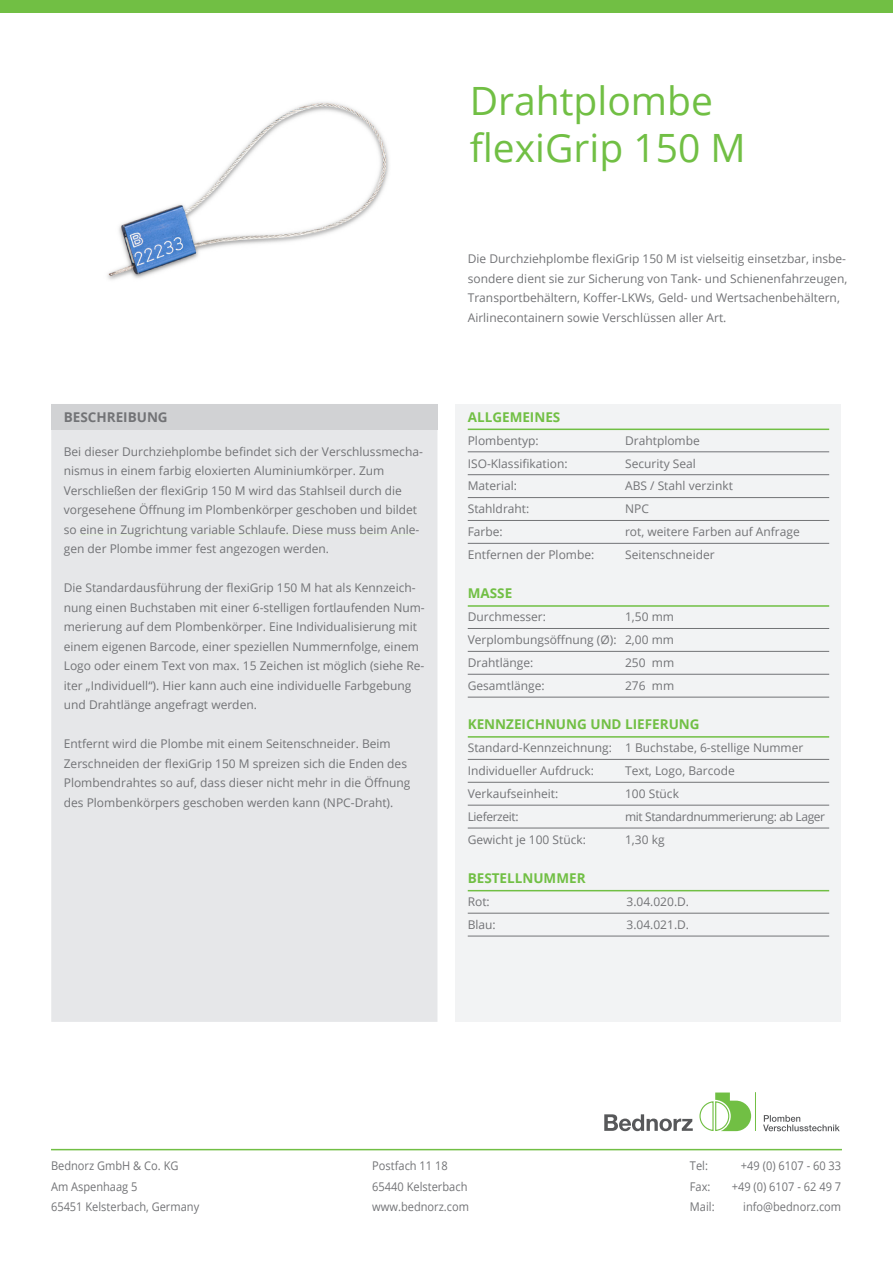
<style>
.page{position:relative;width:893px;height:1263px;background:#fff}
.page>*{position:absolute;margin:0;border:0;box-sizing:border-box;transform-origin:0 0}
.Heading{font:39px "Open Sans";color:#71bf44}
.Table_heading{font:700 13.5px "Open Sans";color:#71bf44}
.t1{font:700 13.5px "Open Sans";color:#727376}
.t2{font:12px/19.5px "Open Sans";color:#727376}
.t3{font:12px "Open Sans";color:#727376;scale:.92 1}
.t4{font:12px "Open Sans";letter-spacing:-.03em;color:#727376}
</style>
<div class="page">
<div style="left:0;top:0;width:893px;height:13px;background:#71bf44"></div>
<hr style="left:51px;top:1149px;width:791px;height:1px;background:#71bf44">
<img style="left:107px;top:102px;width:282px;height:178px">
<div style="left:455px;top:404px;width:386px;height:618px;background:#f2f3f4"></div>
<div style="left:51px;top:404px;width:386px;height:618px;background:#e6e7e9"></div>
<div style="left:51px;top:404px;width:386px;height:26px;background:#d1d2d4"></div>
<hr style="left:79px;top:534px;width:336px;height:1px;background:#dfeed4">
<hr style="left:468px;top:429px;width:361px;height:1px;background:#71bf44">
<hr style="left:468px;top:451px;width:361px;height:1px;background:#727376">
<hr style="left:468px;top:474px;width:361px;height:1px;background:#727376">
<hr style="left:468px;top:497px;width:361px;height:1px;background:#727376">
<hr style="left:468px;top:520px;width:361px;height:1px;background:#727376">
<hr style="left:468px;top:543px;width:361px;height:1px;background:#727376">
<hr style="left:468px;top:605px;width:361px;height:2px;background:#71bf44">
<hr style="left:468px;top:628px;width:361px;height:1px;background:#727376">
<hr style="left:468px;top:651px;width:361px;height:1px;background:#727376">
<hr style="left:468px;top:674px;width:361px;height:1px;background:#727376">
<hr style="left:468px;top:697px;width:361px;height:1px;background:#727376">
<hr style="left:468px;top:736px;width:361px;height:2px;background:#71bf44">
<hr style="left:468px;top:759px;width:361px;height:1px;background:#727376">
<hr style="left:468px;top:782px;width:361px;height:1px;background:#727376">
<hr style="left:468px;top:805px;width:361px;height:1px;background:#727376">
<hr style="left:468px;top:828px;width:361px;height:1px;background:#727376">
<hr style="left:468px;top:890px;width:361px;height:1px;background:#71bf44">
<hr style="left:468px;top:913px;width:361px;height:1px;background:#727376">
<hr style="left:468px;top:936px;width:361px;height:1px;background:#727376">
<svg style="left:604px;top:1114px;width:89px;height:17px"></svg>
<svg style="left:763px;top:1115px;width:77px;height:16px"></svg>
<hr style="left:755px;top:1092px;width:1px;height:39px;background:#71bf44">
<svg style="left:699px;top:1092px;width:52px;height:40px"></svg>
<p class="Heading" style="left:470px;top:74px;width:245px">Drahtplombe</p>
<p class="Heading" style="left:470px;top:121px;width:277px">flexiGrip 150 M</p>
<p class="t1" style="left:64px;top:407px;width:105px">BESCHREIBUNG</p>
<p class="t2" style="left:64px;top:441px;width:361px">Bei dieser Durchziehplombe befindet sich der Verschlussmecha&shy;nismus in einem farbig eloxierten Aluminiumkörper. Zum Verschließen der flexiGrip 150 M wird das Stahlseil durch die vorgesehene Öffnung im Plombenkörper geschoben und bildet so eine in Zugrichtung variable Schlaufe. Diese muss beim Anle&shy;gen der Plombe immer fest angezogen werden.</p>
<p class="t2" style="left:64px;top:578px;width:362px">Die Standardausführung der flexiGrip 150 M hat als Kennzeich&shy;nung einen Buchstaben mit einer 6-stelligen fortlaufenden Num&shy;merierung auf dem Plombenkörper. Eine Individualisierung mit einem eigenen Barcode, einer speziellen Nummernfolge, einem Logo oder einem Text von max. 15 Zeichen ist möglich (siehe Re&shy;iter „Individuell“). Hier kann auch eine individuelle Farbgebung und Drahtlänge angefragt werden.</p>
<p class="t2" style="left:64px;top:734px;width:348px">Entfernt wird die Plombe mit einem Seitenschneider. Beim Zerschneiden der flexiGrip 150 M spreizen sich die Enden des Plombendrahtes so auf, dass dieser nicht mehr in die Öffnung des Plombenkörpers geschoben werden kann (NPC-Draht).</p>
<p class="t2" style="left:468px;top:249px;width:381px">Die Durchziehplombe flexiGrip 150 M ist vielseitig einsetzbar, insbe&shy;sondere dient sie zur Sicherung von Tank- und Schienenfahrzeugen, Transportbehältern, Koffer-LKWs, Geld- und Wertsachenbehältern, Airlinecontainern sowie Verschlüssen aller Art.</p>
<p class="Table_heading" style="left:468px;top:407px;width:94px">ALLGEMEINES</p>
<p class="t2" style="left:468px;top:430px;width:72px">Plombentyp:</p>
<p class="t2" style="left:625px;top:430px;width:76px">Drahtplombe</p>
<p class="t2" style="left:468px;top:453px;width:101px">ISO-Klassifikation:</p>
<p class="t2" style="left:625px;top:453px;width:72px">Security Seal</p>
<p class="t2" style="left:468px;top:476px;width:51px">Material:</p>
<p class="t2" style="left:625px;top:476px;width:109px">ABS / Stahl verzinkt</p>
<p class="t2" style="left:468px;top:499px;width:63px">Stahldraht:</p>
<p class="t2" style="left:625px;top:499px;width:25px">NPC</p>
<p class="t2" style="left:468px;top:522px;width:37px">Farbe:</p>
<p class="t2" style="left:625px;top:522px;width:176px">rot, weitere Farben auf Anfrage</p>
<p class="t2" style="left:468px;top:545px;width:128px">Entfernen der Plombe:</p>
<p class="t2" style="left:625px;top:545px;width:91px">Seitenschneider</p>
<p class="Table_heading" style="left:468px;top:584px;width:46px">MASSE</p>
<p class="t2" style="left:468px;top:607px;width:80px">Durchmesser:</p>
<p class="t2" style="left:625px;top:607px;width:50px">1,50 mm</p>
<p class="t2" style="left:468px;top:630px;width:208px">Verplombungsöffnung (Ø): 2,00 mm</p>
<p class="t2" style="left:468px;top:653px;width:67px">Drahtlänge:</p>
<p class="t2" style="left:625px;top:653px;width:51px">250 mm</p>
<p class="t2" style="left:468px;top:675px;width:78px">Gesamtlänge:</p>
<p class="t2" style="left:625px;top:675px;width:51px">276 mm</p>
<p class="Table_heading" style="left:468px;top:715px;width:233px">KENNZEICHNUNG UND LIEFERUNG</p>
<p class="t2" style="left:468px;top:738px;width:337px">Standard-Kennzeichnung: 1 Buchstabe, 6-stellige Nummer</p>
<p class="t2" style="left:468px;top:761px;width:128px">Individueller Aufdruck:</p>
<p class="t2" style="left:625px;top:761px;width:111px">Text, Logo, Barcode</p>
<p class="t2" style="left:468px;top:783px;width:92px">Verkaufseinheit:</p>
<p class="t2" style="left:625px;top:783px;width:55px">100 Stück</p>
<p class="t4" style="left:468px;top:808px;width:52px">Lieferzeit:</p>
<p class="t4" style="left:625px;top:808px;width:202px">mit Standardnummerierung: ab Lager</p>
<p class="t2" style="left:468px;top:829px;width:120px">Gewicht je 100 Stück:</p>
<p class="t2" style="left:625px;top:829px;width:41px">1,30 kg</p>
<p class="Table_heading" style="left:468px;top:869px;width:119px">BESTELLNUMMER</p>
<p class="t2" style="left:468px;top:891px;width:24px">Rot:</p>
<p class="t2" style="left:626px;top:891px;width:64px">3.04.020.D.</p>
<p class="t2" style="left:468px;top:914px;width:30px">Blau:</p>
<p class="t2" style="left:626px;top:914px;width:64px">3.04.021.D.</p>
<p class="t3" style="left:51px;top:1158px;width:140px">Bednorz GmbH &amp; Co. KG</p>
<p class="t3" style="left:51px;top:1178px;width:96px">Am Aspenhaag 5</p>
<p class="t3" style="left:51px;top:1199px;width:163px">65451 Kelsterbach, Germany</p>
<p class="t3" style="left:372px;top:1158px;width:84px">Postfach 11 18</p>
<p class="t3" style="left:372px;top:1178px;width:105px">65440 Kelsterbach</p>
<p class="t3" style="left:372px;top:1199px;width:107px">www.bednorz.com</p>
<p class="t3" style="left:690px;top:1158px;width:21px">Tel:</p>
<p class="t3" style="left:741px;top:1158px;width:111px">+49 (0) 6107 - 60 33</p>
<p class="t3" style="left:690px;top:1178px;width:24px">Fax:</p>
<p class="t3" style="left:732px;top:1178px;width:121px">+49 (0) 6107 - 62 49 7</p>
<p class="t3" style="left:690px;top:1199px;width:28px">Mail:</p>
<p class="t3" style="left:743px;top:1199px;width:108px">info@bednorz.com</p>
</div>
